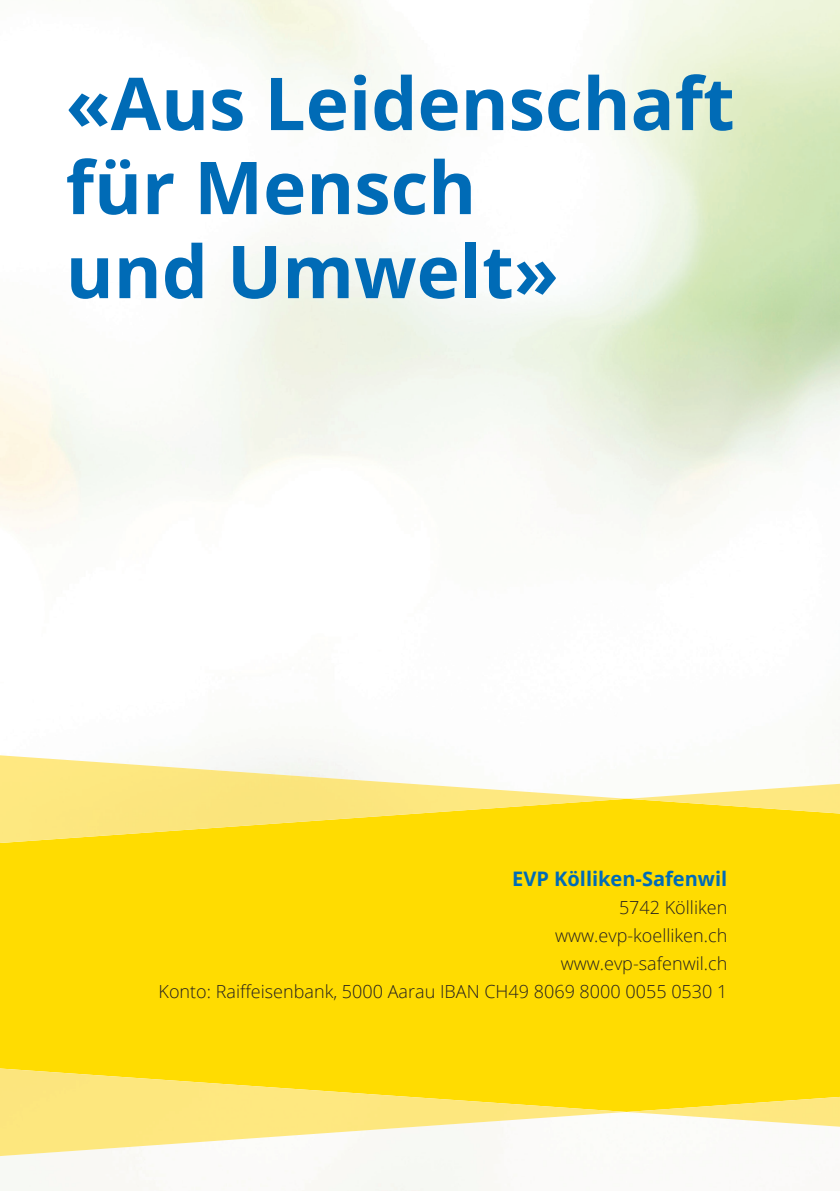
<style>
.page{position:relative;width:840px;height:1191px;background:#fff}
.page>*{position:absolute;margin:0;border:0;box-sizing:border-box;transform-origin:0 0}
.Titel_Bold{font:700 73px "Open Sans";color:#006bb6}
.Kleiner_Titel_Bold{font:700 20px "Open Sans";color:#006bb6}
.Lauftext{font:300 18px "Open Sans";color:#231f20}
</style>
<div class="page">
<div style="left:0;top:813px;width:839px;height:283px;background:#ffdc01"></div>
<img style="left:0;top:1068px;width:626px;height:88px">
<img style="left:626px;top:1112px;width:213px;height:14px">
<svg style="left:626px;top:1096px;width:213px;height:16px;background:#fee13f"></svg>
<img style="left:626px;top:783px;width:213px;height:30px">
<img style="left:0;top:755px;width:626px;height:43px">
<svg style="left:0;top:798px;width:723px;height:45px;background:#fde03a"></svg>
<p class="Titel_Bold" style="left:66px;top:52px;width:670px">«Aus Leidenschaft</p>
<p class="Titel_Bold" style="left:66px;top:136px;width:412px">für Mensch</p>
<p class="Titel_Bold" style="left:66px;top:220px;width:494px">und Umwelt»</p>
<p class="Kleiner_Titel_Bold" style="left:512px;top:865px;width:216px">EVP Kölliken-Safenwil</p>
<p class="Lauftext" style="left:618px;top:895px;width:110px">5742 Kölliken</p>
<p class="Lauftext" style="left:555px;top:923px;width:173px">www.evp-koelliken.ch</p>
<p class="Lauftext" style="left:560px;top:951px;width:168px">www.evp-safenwil.ch</p>
<p class="Lauftext" style="left:158px;top:979px;width:570px">Konto: Raiffeisenbank, 5000 Aarau IBAN CH49 8069 8000 0055 0530 1</p>
</div>
